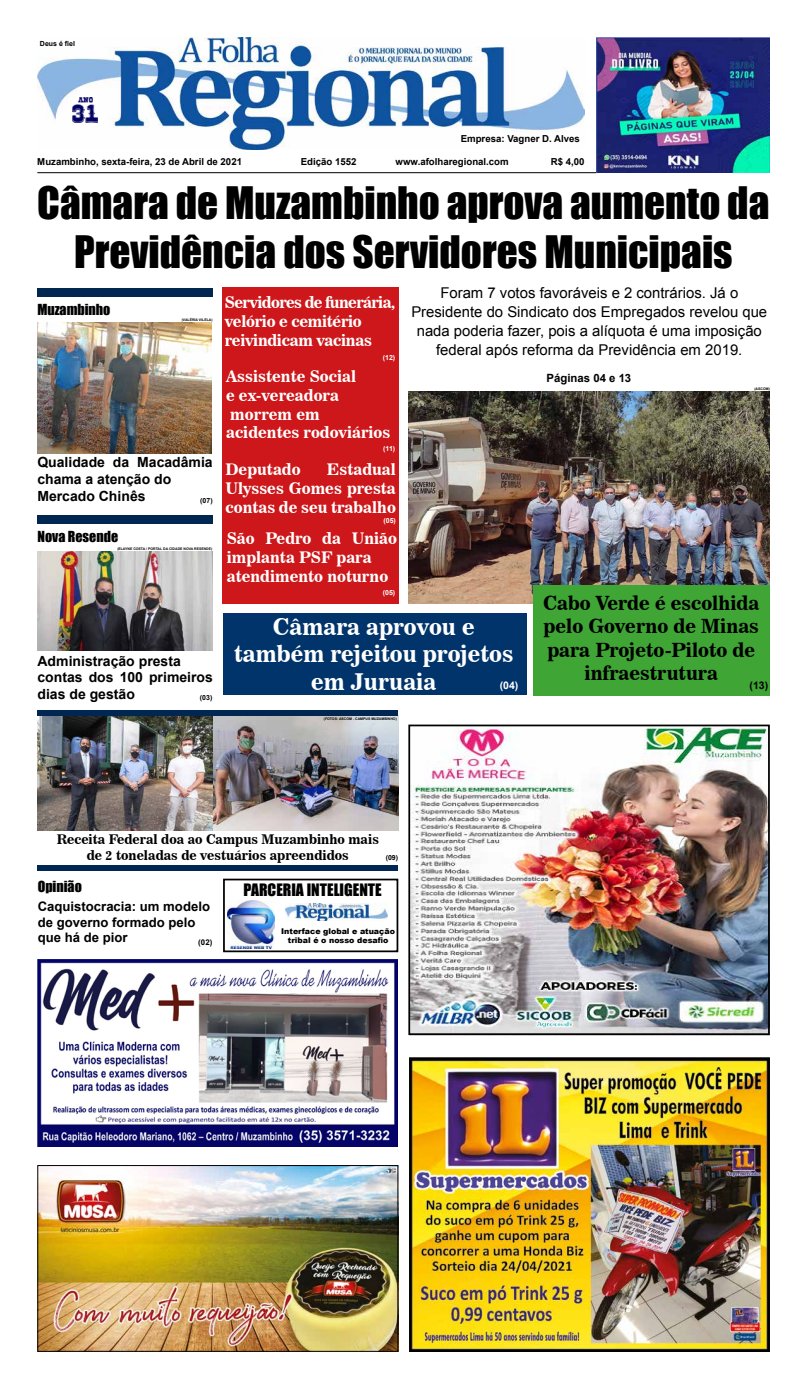
<style>
.page{position:relative;width:807px;height:1389px;background:#fff}
.page>*{position:absolute;margin:0;border:0;box-sizing:border-box;transform-origin:0 0}
.t1{font:41.12px/49.4px "Impact";color:#000;text-align:center}
.t2{font:22.75px/27.3px "News 706 BT Bold C";color:#fff;text-align:center}
.t3{font:19.25px/23.1px "News 706 BT Bold C";color:#000;text-align:center}
.t4{font:15.75px/18.9px "News 706 BT Bold C";color:#fff}
.t5{font:15.75px/18.9px "News 706 BT Bold C";letter-spacing:-.02em;color:#fff}
.t6{font:15.75px "Impact";color:#000}
.t7{font:14.88px/18.8px "Arial";color:#000;text-align:center}
.t8{font:700 14px/16.8px "Arial";color:#000}
.t9{font:14px "Impact";color:#000}
.t10{font:13.12px/15.8px "News 706 BT Bold C";color:#000;text-align:center}
.t11{font:700 13.12px/15.8px "Arial";color:#000}
.t12{font:700 11.38px "Arial";color:#000}
.t13{font:700 10.5px "Arial";color:#000}
.t14{font:700 10.5px "Arial";color:#fff}
.t15{font:700 9.62px "Arial";color:#000}
.t16{font:900 7.88px/9.5px "Arial";color:#000;text-align:center}
.t17{font:700 7.88px "Arial";color:#000}
.t18{font:700 7px "Arial";color:#000}
.t19{font:700 7px "Arial";color:#fff}
.t20{font:700 3.5px "Arial";color:#000}
</style>
<div class="page">
<img style="left:39px;top:1167px;width:357px;height:183px">
<img style="left:37px;top:37px;width:546px;height:113px">
<hr style="left:37px;top:172px;width:559px;height:1px;background:#000">
<img style="left:73px;top:97px;width:24px;height:26px">
<div style="left:37px;top:1165px;width:361px;height:187px;border:1px solid #000"></div>
<img style="left:409px;top:1057px;width:360px;height:295px">
<img style="left:37px;top:960px;width:360px;height:187px">
<img style="left:227px;top:901px;width:47px;height:47px">
<div style="left:223px;top:879px;width:175px;height:73px;border:2px solid #000"></div>
<img style="left:285px;top:903px;width:102px;height:18px">
<img style="left:596px;top:37px;width:173px;height:135px">
<img style="left:411px;top:728px;width:355px;height:304px">
<div style="left:408px;top:725px;width:361px;height:310px;border:2px solid #000"></div>
<img style="left:408px;top:391px;width:361px;height:213px">
<img style="left:37px;top:323px;width:175px;height:130px">
<img style="left:37px;top:716px;width:361px;height:115px">
<div style="left:532px;top:586px;width:237px;height:110px;background:#3fa535"></div>
<div style="left:37px;top:710px;width:361px;height:6px;background:#002752"></div>
<div style="left:37px;top:865px;width:361px;height:6px;background:#002752"></div>
<div style="left:37px;top:288px;width:175px;height:8px;background:#002752"></div>
<div style="left:223px;top:613px;width:303px;height:81px;background:#00346a"></div>
<img style="left:37px;top:552px;width:175px;height:98px">
<div style="left:37px;top:515px;width:176px;height:9px;background:#002752"></div>
<div style="left:222px;top:288px;width:176px;height:316px;background:#cd171a"></div>
<p class="t18" style="left:40px;top:39px;width:37px">Deus é fiel</p>
<p class="t15" style="left:37px;top:156px;width:206px">Muzambinho, sexta-feira, 23 de Abril de 2021</p>
<p class="t15" style="left:460px;top:132px;width:120px">Empresa: Vagner D. Alves</p>
<p class="t15" style="left:301px;top:156px;width:57px">Edição 1552</p>
<p class="t15" style="left:395px;top:156px;width:115px">www.afolharegional.com</p>
<p class="t15" style="left:550px;top:155px;width:35px">R$ 4,00</p>
<h1 class="t1" style="left:37px;top:177px;width:733px">Câmara de Muzambinho aprova aumento da<br>Previdência dos Servidores Municipais</h1>
<p class="t7" style="left:411px;top:284px;width:357px">Foram 7 votos favoráveis e 2 contrários. Já o Presidente do Sindicato dos Empregados revelou que nada poderia fazer, pois a alíquota é uma imposição federal após reforma da Previdência em 2019.</p>
<p class="t12" style="left:546px;top:370px;width:86px">Páginas 04 e 13</p>
<p class="t5" style="left:225px;top:293px;width:172px">Servidores de funerária, velório e cemitério reivindicam vacinas</p>
<p class="t19" style="left:382px;top:353px;width:14px">(12)</p>
<p class="t9" style="left:37px;top:298px;width:75px">Muzambinho</p>
<p class="t20" style="left:182px;top:318px;width:32px">(VALÉRIA VILELA)</p>
<p class="t4" style="left:226px;top:367px;width:166px">Assistente Social<br>e ex-vereadora morrem em acidentes rodoviários</p>
<p class="t19" style="left:383px;top:444px;width:14px">(11)</p>
<p class="t20" style="left:754px;top:387px;width:17px">(ASCOM)</p>
<p class="t8" style="left:37px;top:454px;width:177px">Qualidade da Macadâmia chama a atenção do<br>Mercado Chinês</p>
<p class="t18" style="left:200px;top:495px;width:14px">(07)</p>
<p class="t9" style="left:37px;top:526px;width:82px">Nova Resende</p>
<p class="t20" style="left:117px;top:547px;width:96px">(ELAYNE COSTA / PORTAL DA CIDADE NOVA RESENDE)</p>
<p class="t8" style="left:37px;top:653px;width:177px">Administração presta contas dos 100 primeiros dias de gestão</p>
<p class="t18" style="left:200px;top:693px;width:14px">(03)</p>
<p class="t4" style="left:225px;top:460px;width:172px;text-align:justify;text-indent:101px">Estadual Ulysses Gomes presta contas de seu trabalho</p>
<p class="t19" style="left:383px;top:516px;width:14px">(05)</p>
<p class="t4" style="left:226px;top:529px;width:172px">São Pedro da União implanta PSF para atendimento noturno</p>
<p class="t19" style="left:382px;top:588px;width:14px">(05)</p>
<p class="t4" style="left:225px;top:460px;width:77px">Deputado</p>
<h2 class="t2" style="left:234px;top:613px;width:281px">Câmara aprovou e também rejeitou projetos em Juruaia</h2>
<p class="t14" style="left:499px;top:679px;width:20px">(04)</p>
<p class="t20" style="left:324px;top:716px;width:74px">(FOTOS: ASCOM - CAMPUS MUZAMBINHO)</p>
<p class="t3" style="left:542px;top:592px;width:218px">Cabo Verde é escolhida pelo Governo de Minas para Projeto-Piloto de infraestrutura</p>
<p class="t13" style="left:749px;top:679px;width:20px">(13)</p>
<p class="t10" style="left:57px;top:831px;width:323px">Receita Federal doa ao Campus Muzambinho mais de 2 toneladas de vestuários apreendidos</p>
<p class="t18" style="left:385px;top:853px;width:14px">(09)</p>
<p class="t9" style="left:38px;top:876px;width:46px">Opinião</p>
<p class="t11" style="left:38px;top:899px;width:174px">Caquistocracia: um modelo de governo formado pelo que há de pior</p>
<p class="t17" style="left:198px;top:937px;width:16px">(02)</p>
<p class="t6" style="left:243px;top:878px;width:140px">PARCERIA INTELIGENTE</p>
<p class="t16" style="left:281px;top:926px;width:115px">Interface global e atuação tribal é o nosso desafio</p>
</div>
